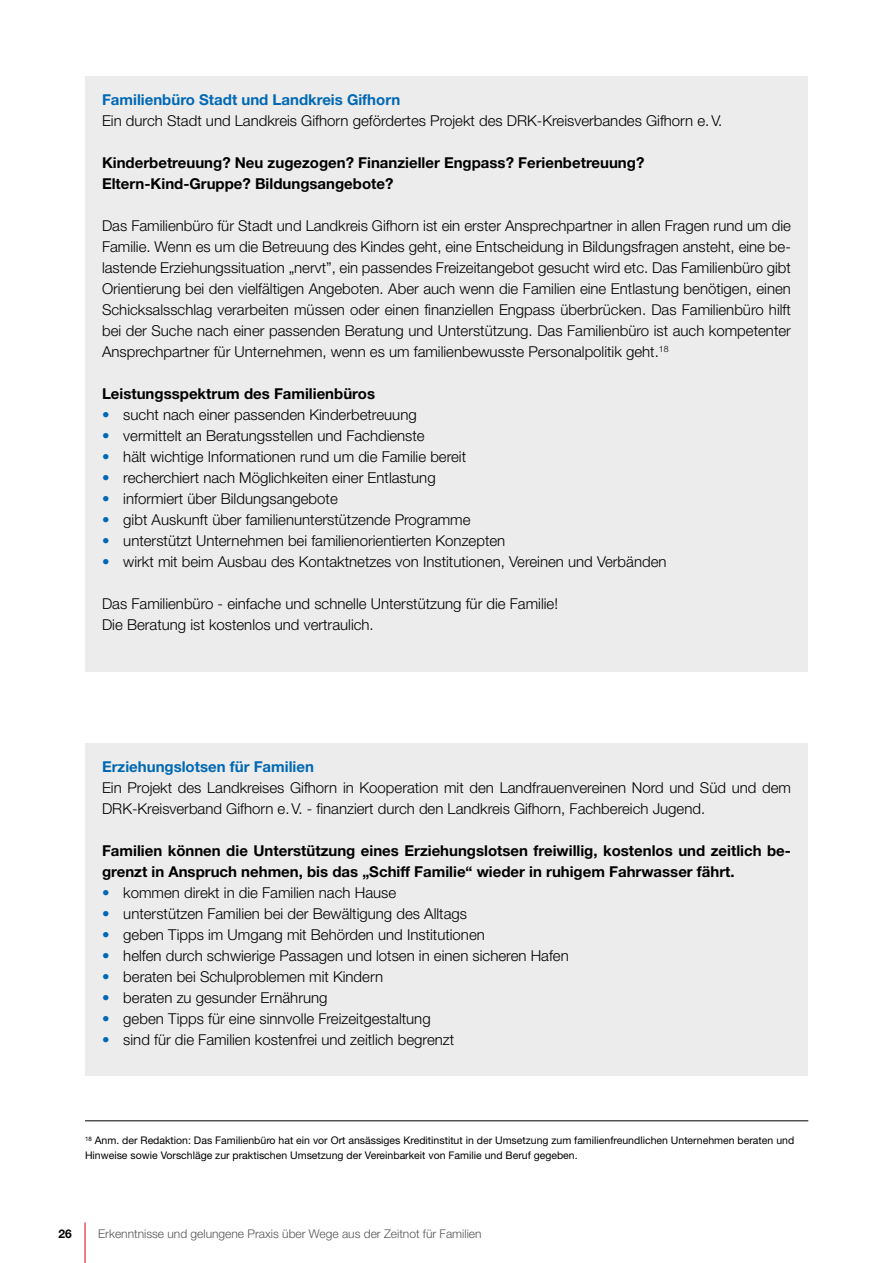
<style>
.page{position:relative;width:893px;height:1263px;background:#fff}
.page>*{position:absolute;margin:0;border:0;box-sizing:border-box;transform-origin:0 0}
.t1{font:300 15px/21px "Helvetica Neue LT";color:#000}
.t2{font:700 15px/21px "Helvetica Neue LT";color:#000}
.t3{font:700 15px "Helvetica Neue LT";color:#0068b4}
.t4{font:300 12px "Helvetica Neue LT";color:#565655}
.t5{font:700 12px "Helvetica Neue LT";color:#000}
.t6{font:10.5px/15px "Helvetica Neue LT";color:#000}
.s1{color:#0068b4}
</style>
<div class="page">
<hr style="left:85px;top:1222px;width:1px;height:41px;background:#e3000b">
<div style="left:85px;top:77px;width:723px;height:595px;background:#ececec"></div>
<div style="left:85px;top:743px;width:723px;height:332px;background:#ececec"></div>
<hr style="left:85px;top:1120px;width:723px;height:1px;background:#000">
<p class="t3" style="left:102px;top:91px;width:300px">Familienbüro Stadt und Landkreis Gifhorn</p>
<p class="t1" style="left:102px;top:110px;width:622px">Ein durch Stadt und Landkreis Gifhorn gefördertes Projekt des DRK-Kreisverbandes Gifhorn e.V.</p>
<p class="t2" style="left:102px;top:152px;width:544px">Kinderbetreuung? Neu zugezogen? Finanzieller Engpass? Ferienbetreuung?<br>Eltern-Kind-Gruppe? Bildungsangebote?</p>
<p class="t1" style="left:102px;top:215px;width:690px;text-align:justify">Das Familienbüro für Stadt und Landkreis Gifhorn ist ein erster Ansprechpartner in allen Fragen rund um die Familie. Wenn es um die Betreuung des Kindes geht, eine Entscheidung in Bildungsfragen ansteht, eine be&shy;lastende Erziehungssituation „nervt”, ein passendes Freizeitangebot gesucht wird etc. Das Familienbüro gibt Orientierung bei den vielfältigen Angeboten. Aber auch wenn die Familien eine Entlastung benötigen, einen Schicksalsschlag verarbeiten müssen oder einen finanziellen Engpass überbrücken. Das Familienbüro hilft bei der Suche nach einer passenden Beratung und Unterstützung. Das Familienbüro ist auch kompetenter Ansprechpartner für Unternehmen, wenn es um familienbewusste Personalpolitik geht.<sup>18</sup></p>
<p class="t2" style="left:102px;top:383px;width:274px">Leistungsspektrum des Familienbüros</p>
<p class="t1" style="left:102px;top:404px;width:316px"><span class="s1">•</span> sucht nach einer passenden Kinderbetreuung</p>
<p class="t1" style="left:102px;top:425px;width:324px"><span class="s1">•</span> vermittelt an Beratungsstellen und Fachdienste</p>
<p class="t1" style="left:102px;top:446px;width:366px"><span class="s1">•</span> hält wichtige Informationen rund um die Familie bereit</p>
<p class="t1" style="left:102px;top:467px;width:335px"><span class="s1">•</span> recherchiert nach Möglichkeiten einer Entlastung</p>
<p class="t1" style="left:102px;top:488px;width:237px"><span class="s1">•</span> informiert über Bildungsangebote</p>
<p class="t1" style="left:102px;top:509px;width:370px"><span class="s1">•</span> gibt Auskunft über familienunterstützende Programme</p>
<p class="t1" style="left:102px;top:530px;width:405px"><span class="s1">•</span> unterstützt Unternehmen bei familienorientierten Konzepten</p>
<p class="t1" style="left:102px;top:551px;width:566px"><span class="s1">•</span> wirkt mit beim Ausbau des Kontaktnetzes von Institutionen, Vereinen und Verbänden</p>
<p class="t1" style="left:102px;top:593px;width:457px">Das Familienbüro - einfache und schnelle Unterstützung für die Familie!<br>Die Beratung ist kostenlos und vertraulich.</p>
<p class="t3" style="left:102px;top:757px;width:213px">Erziehungslotsen für Familien</p>
<p class="t1" style="left:102px;top:777px;width:690px">Ein Projekt des Landkreises Gifhorn in Kooperation mit den Landfrauenvereinen Nord und Süd und dem<br>DRK-Kreisverband Gifhorn e.V. - finanziert durch den Landkreis Gifhorn, Fachbereich Jugend.</p>
<p class="t2" style="left:102px;top:840px;width:690px">Familien können die Unterstützung eines Erziehungslotsen freiwillig, kostenlos und zeitlich be&shy;grenzt in Anspruch nehmen, bis das „Schiff Familie“ wieder in ruhigem Fahrwasser fährt.</p>
<p class="t1" style="left:102px;top:882px;width:296px"><span class="s1">•</span> kommen direkt in die Familien nach Hause</p>
<p class="t1" style="left:102px;top:903px;width:366px"><span class="s1">•</span> unterstützen Familien bei der Bewältigung des Alltags</p>
<p class="t1" style="left:102px;top:924px;width:384px"><span class="s1">•</span> geben Tipps im Umgang mit Behörden und Institutionen</p>
<p class="t1" style="left:102px;top:945px;width:468px"><span class="s1">•</span> helfen durch schwierige Passagen und lotsen in einen sicheren Hafen</p>
<p class="t1" style="left:102px;top:966px;width:283px"><span class="s1">•</span> beraten bei Schulproblemen mit Kindern</p>
<p class="t1" style="left:102px;top:987px;width:227px"><span class="s1">•</span> beraten zu gesunder Ernährung</p>
<p class="t1" style="left:102px;top:1008px;width:330px"><span class="s1">•</span> geben Tipps für eine sinnvolle Freizeitgestaltung</p>
<p class="t1" style="left:102px;top:1029px;width:354px"><span class="s1">•</span> sind für die Familien kostenfrei und zeitlich begrenzt</p>
<p class="t6" style="left:85px;top:1133px;width:711px"><sup>18</sup> Anm. der Redaktion: Das Familienbüro hat ein vor Ort ansässiges Kreditinstitut in der Umsetzung zum familienfreundlichen Unternehmen beraten und<br>Hinweise sowie Vorschläge zur praktischen Umsetzung der Vereinbarkeit von Familie und Beruf gegeben.</p>
<p class="t5" style="left:59px;top:1226px;width:15px">26</p>
<p class="t4" style="left:98px;top:1226px;width:385px">Erkenntnisse und gelungene Praxis über Wege aus der Zeitnot für Familien</p>
</div>
